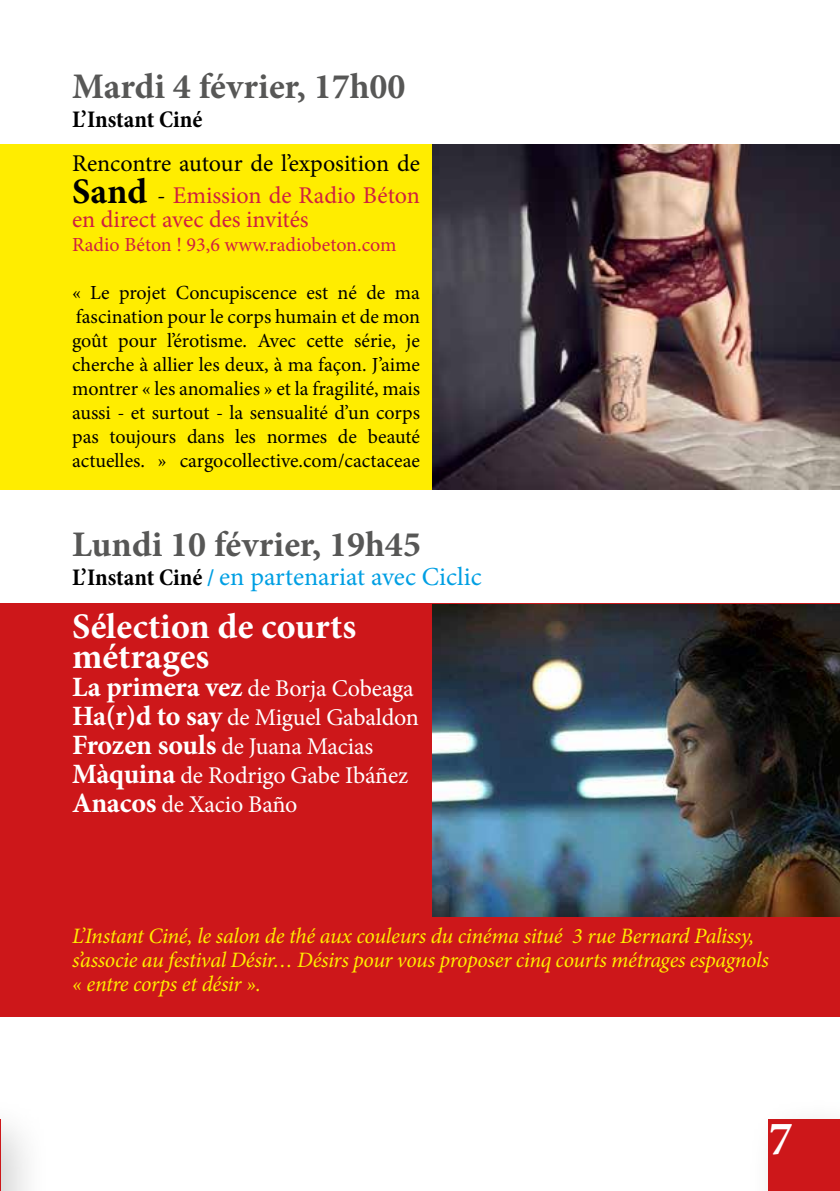
<style>
.page{position:relative;width:840px;height:1191px;background:#fff}
.page>*{position:absolute;margin:0;border:0;box-sizing:border-box;transform-origin:0 0}
.t1{font:700 48px "Minion Pro";color:#fff}
.t2{font:700 36px "Minion Pro";color:#575756}
.t3{font:700 36px/30px "Minion Pro";color:#fff}
.t4{font:26px "Minion Pro";color:#009fe3}
.t5{font:24px/28.8px "Minion Pro";letter-spacing:-.01em;color:#fff}
.t6{font:24px/32px "Minion Pro";color:#000}
.t7{font:24px "Minion Pro";color:#cf2040}
.t8{font:700 condensed 24px "Minion Pro";letter-spacing:-.005em;color:#000}
.t9{font:italic 22px/24px "Minion Pro";letter-spacing:-.02em;color:#ffed00}
.t10{font:20px/24px "Minion Pro";color:#000;text-align:justify}
.t11{font:20px "Minion Pro";color:#cf2040}
.s1{font-weight:700;font-size:36px}
.s2{color:#cf2040}
.s3{font-weight:700;font-stretch:condensed;font-size:24px;color:#000}
.s4{font-weight:700;font-stretch:condensed;font-size:24px}
.s5{font-weight:700;font-size:28px}
</style>
<div class="page">
<div style="left:0;top:1095px;width:52px;height:96px;background:#000;opacity:.18"></div>
<hr style="left:0;top:1119px;width:1px;height:72px;background:#cd171a">
<div style="left:768px;top:1119px;width:71px;height:72px;background:#cd171a"></div>
<div style="left:0;top:145px;width:839px;height:344px;background:#ffed00"></div>
<div style="left:0;top:603px;width:839px;height:413px;background:#cd171a"></div>
<img style="left:432px;top:145px;width:407px;height:344px">
<img style="left:432px;top:604px;width:407px;height:312px">
<h2 class="t2" style="left:72px;top:61px;width:335px">Mardi 4 février, 17h00</h2>
<p class="t8" style="left:72px;top:103px;width:132px">L’Instant Ciné</p>
<p class="t6" style="left:72px;top:147px;width:349px">Rencontre autour de l’exposition de<br><span class="s1">Sand</span> - <span class="s2">Emission de Radio Béton</span></p>
<p class="t7" style="left:72px;top:203px;width:238px">en direct avec des invités</p>
<p class="t11" style="left:72px;top:231px;width:326px">Radio Béton ! 93,6 www.radiobeton.com</p>
<p class="t10" style="left:72px;top:280px;width:349px">« Le projet Concupiscence est né de ma fascination pour le corps humain et de mon goût pour l’érotisme. Avec cette série, je cherche à allier les deux, à ma façon. J’aime montrer « les anomalies » et la fragilité, mais aussi - et surtout - la sensualité d’un corps pas toujours dans les normes de beauté actuelles. » cargocollective.com/cactaceae</p>
<h2 class="t2" style="left:72px;top:519px;width:350px">Lundi 10 février, 19h45</h2>
<h3 class="t4" style="left:72px;top:559px;width:411px"><span class="s3">L’Instant Ciné</span> <span class="s4">/</span> en partenariat avec Ciclic</h3>
<h2 class="t3" style="left:72px;top:610px;width:285px">Sélection de courts métrages</h2>
<p class="t5" style="left:72px;top:674px;width:348px"><span class="s5">La primera vez</span> de Borja Cobeaga<br><span class="s5">Ha(r)d to say</span> de Miguel Gabaldon<br><span class="s5">Frozen souls</span> de Juana Macias<br><span class="s5">Màquina</span> de Rodrigo Gabe Ibáñez<br><span class="s5">Anacos</span> de Xacio Baño</p>
<p class="t9" style="left:72px;top:923px;width:698px">L’Instant Ciné, le salon de thé aux couleurs du cinéma situé 3 rue Bernard Palissy, s’associe au festival Désir… Désirs pour vous proposer cinq courts métrages espagnols « entre corps et désir ».</p>
<h1 class="t1" style="left:768px;top:1104px;width:25px">7</h1>
</div>
